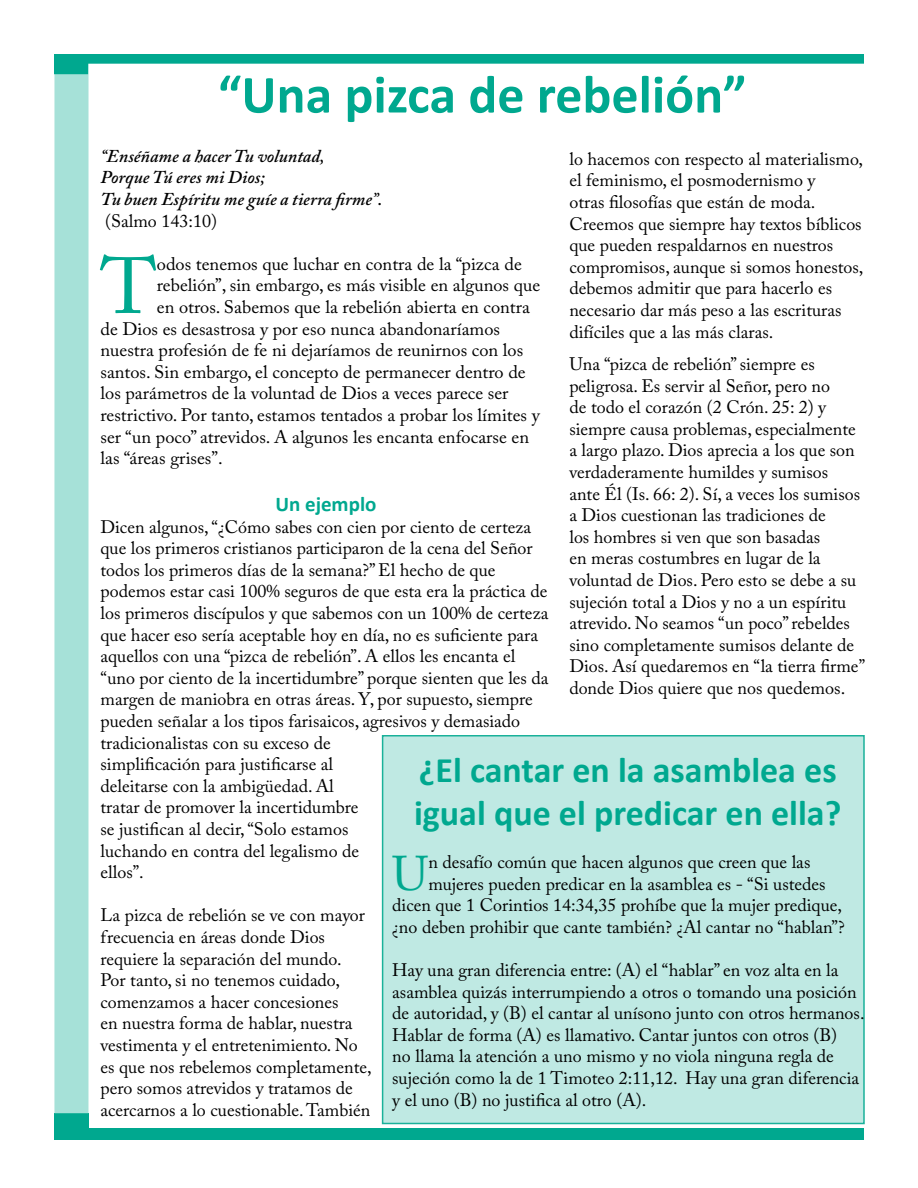
<style>
.page{position:relative;width:918px;height:1188px;background:#fff}
.page>*{position:absolute;margin:0;border:0;box-sizing:border-box;transform-origin:0 0}
.t1{font:78.75px "Adobe Caslon Pro";color:#00a88f}
.t2{font:700 54px "Calibri";color:#00a88f}
.t3{font:48.45px "Adobe Caslon Pro";color:#00a88f}
.t4{font:700 36px/43.2px "Calibri";color:#00a88f}
.t5{font:700 21px "Calibri";color:#00a88f}
.t6{font:18px/21.6px "Adobe Caslon Pro";color:#000}
.t7{font:italic 600 18px/21.6px "Adobe Caslon Pro";color:#000}
</style>
<div class="page">
<div style="left:383px;top:736px;width:481px;height:388px;background:#bfe9e3"></div>
<div style="left:382px;top:735px;width:483px;height:389px;border:2px solid #1ab19a"></div>
<div style="left:54px;top:1113px;width:34px;height:16px;background:#00a88f"></div>
<div style="left:54px;top:1128px;width:810px;height:12px;background:#00a88f"></div>
<div style="left:54px;top:56px;width:35px;height:1057px;background:#a6e1d8"></div>
<svg style="left:54px;top:54px;width:810px;height:20px"></svg>
<h2 class="t2" style="left:218px;top:60px;width:530px">“Una pizca de rebelión”</h2>
<p class="t6" style="left:569px;top:148px;width:296px">lo hacemos con respecto al materialismo, el feminismo, el posmodernismo y<br>otras filosofías que están de moda.<br>Creemos que siempre hay textos bíblicos que pueden respaldarnos en nuestros compromisos, aunque si somos honestos, debemos admitir que para hacerlo es necesario dar más peso a las escrituras difíciles que a las más claras.</p>
<p class="t6" style="left:569px;top:353px;width:297px">Una “pizca de rebelión” siempre es peligrosa. Es servir al Señor, pero no<br>de todo el corazón (2 Crón. 25: 2) y siempre causa problemas, especialmente a largo plazo. Dios aprecia a los que son verdaderamente humildes y sumisos<br>ante Él (Is. 66: 2). Sí, a veces los sumisos a Dios cuestionan las tradiciones de<br>los hombres si ven que son basadas<br>en meras costumbres en lugar de la voluntad de Dios. Pero esto se debe a su sujeción total a Dios y no a un espíritu atrevido. No seamos “un poco” rebeldes sino completamente sumisos delante de Dios. Así quedaremos en “la tierra firme” donde Dios quiere que nos quedemos.</p>
<p class="t7" style="left:100px;top:145px;width:283px">“Enséñame a hacer Tu voluntad,<br>Porque Tú eres mi Dios;<br>Tu buen Espíritu me guíe a tierra firme”.</p>
<p class="t6" style="left:105px;top:210px;width:113px">(Salmo 143:10)</p>
<h1 class="t1" style="left:100px;top:240px;width:58px">T</h1>
<p class="t6" style="left:157px;top:253px;width:366px">odos tenemos que luchar en contra de la “pizca de</p>
<p class="t6" style="left:157px;top:274px;width:385px">rebelión”, sin embargo, es más visible en algunos que</p>
<p class="t6" style="left:157px;top:296px;width:375px">en otros. Sabemos que la rebelión abierta en contra</p>
<p class="t6" style="left:100px;top:318px;width:401px">de Dios es desastrosa y por eso nunca abandonaríamos</p>
<p class="t6" style="left:100px;top:339px;width:424px">nuestra profesión de fe ni dejaríamos de reunirnos con los</p>
<p class="t6" style="left:100px;top:361px;width:427px">santos. Sin embargo, el concepto de permanecer dentro de</p>
<p class="t6" style="left:100px;top:382px;width:410px">los parámetros de la voluntad de Dios a veces parece ser</p>
<p class="t6" style="left:100px;top:404px;width:441px">restrictivo. Por tanto, estamos tentados a probar los límites y</p>
<p class="t6" style="left:100px;top:426px;width:430px">ser “un poco” atrevidos. A algunos les encanta enfocarse en</p>
<p class="t6" style="left:100px;top:447px;width:124px">las “áreas grises”.</p>
<p class="t5" style="left:275px;top:491px;width:103px">Un ejemplo</p>
<p class="t6" style="left:100px;top:516px;width:450px">Dicen algunos, “¿Cómo sabes con cien por ciento de certeza que los primeros cristianos participaron de la cena del Señor todos los primeros días de la semana?” El hecho de que podemos estar casi 100% seguros de que esta era la práctica de los primeros discípulos y que sabemos con un 100% de certeza que hacer eso sería aceptable hoy en día, no es suficiente para aquellos con una “pizca de rebelión”. A ellos les encanta el “uno por ciento de la incertidumbre” porque sienten que les da margen de maniobra en otras áreas. Y, por supuesto, siempre pueden señalar a los tipos farisaicos, agresivos y demasiado tradicionalistas con su exceso de<br>simplificación para justificarse al<br>deleitarse con la ambigüedad. Al<br>tratar de promover la incertidumbre<br>se justifican al decir, “Solo estamos<br>luchando en contra del legalismo de<br>ellos”.</p>
<p class="t6" style="left:100px;top:904px;width:273px">La pizca de rebelión se ve con mayor frecuencia en áreas donde Dios requiere la separación del mundo.<br>Por tanto, si no tenemos cuidado, comenzamos a hacer concesiones<br>en nuestra forma de hablar, nuestra vestimenta y el entretenimiento. No es que nos rebelemos completamente, pero somos atrevidos y tratamos de acercarnos a lo cuestionable. También</p>
<h3 class="t4" style="left:414px;top:748px;width:429px">¿El cantar en la asamblea es igual que el predicar en ella?</h3>
<h3 class="t3" style="left:392px;top:844px;width:38px">U</h3>
<p class="t6" style="left:428px;top:851px;width:384px">n desafío común que hacen algunos que creen que las</p>
<p class="t6" style="left:428px;top:872px;width:399px">mujeres pueden predicar en la asamblea es - “Si ustedes</p>
<p class="t6" style="left:392px;top:894px;width:451px">dicen que 1 Corintios 14:34,35 prohíbe que la mujer predique,</p>
<p class="t6" style="left:392px;top:916px;width:454px">¿no deben prohibir que cante también? ¿Al cantar no “hablan”?</p>
<p class="t6" style="left:392px;top:959px;width:474px">Hay una gran diferencia entre: (A) el “hablar” en voz alta en la asamblea quizás interrumpiendo a otros o tomando una posición de autoridad, y (B) el cantar al unísono junto con otros hermanos.<br>Hablar de forma (A) es llamativo. Cantar juntos con otros (B)<br>no llama la atención a uno mismo y no viola ninguna regla de sujeción como la de 1 Timoteo 2:11,12. Hay una gran diferencia y el uno (B) no justifica al otro (A).</p>
</div>
